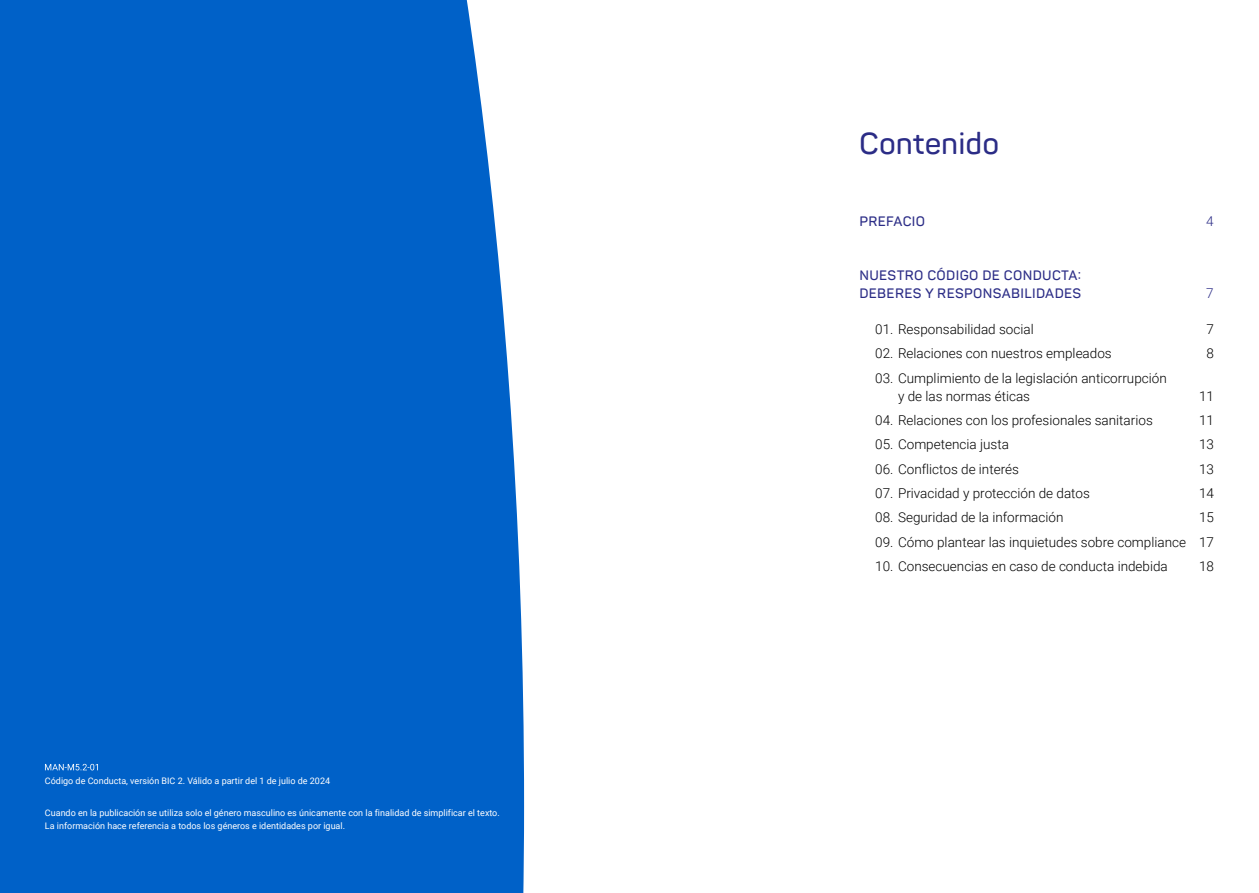
<style>
.page{position:relative;width:1259px;height:893px;background:#fff}
.page>*{position:absolute;margin:0;border:0;box-sizing:border-box;transform-origin:0 0}
.t1{font:600 30px "Panton";color:#2b2c86}
.t2{font:300 13.5px/18px "Roboto";color:#000}
.t3{font:600 13.5px/18px "Panton";letter-spacing:.025em;color:#2b2c86}
.t4{font:300 13.5px "Roboto";color:#2b2c86}
.t5{font:9px/13.5px "Roboto";color:#fff}
</style>
<div class="page">
<div style="left:0;top:0;width:524px;height:893px;background:#0061c8"></div>
<svg style="left:45px;top:764px;width:53px;height:6px"></svg>
<p class="t5" style="left:45px;top:773px;width:287px">Código de Conducta, versión BIC 2. Válido a partir del 1 de julio de 2024</p>
<p class="t5" style="left:45px;top:805px;width:456px">Cuando en la publicación se utiliza solo el género masculino es únicamente con la finalidad de simplificar el texto.<br>La información hace referencia a todos los géneros e identidades por igual.</p>
<h1 class="t1" style="left:859px;top:125px;width:141px">Contenido</h1>
<p class="t3" style="left:859px;top:212px;width:67px">PREFACIO</p>
<p class="t4" style="left:1206px;top:212px;width:9px">4</p>
<p class="t3" style="left:859px;top:266px;width:223px">NUESTRO CÓDIGO DE CONDUCTA:<br>DEBERES Y RESPONSABILIDADES</p>
<p class="t4" style="left:1206px;top:284px;width:9px">7</p>
<p class="t2" style="left:875px;top:319px;width:160px">01. Responsabilidad social</p>
<p class="t2" style="left:1206px;top:319px;width:9px">7</p>
<p class="t2" style="left:875px;top:344px;width:238px">02. Relaciones con nuestros empleados</p>
<p class="t2" style="left:1206px;top:344px;width:9px">8</p>
<p class="t2" style="left:898px;top:368px;width:270px;text-indent:-23px">03. Cumplimiento de la legislación anticorrupción y de las normas éticas</p>
<p class="t2" style="left:1199px;top:386px;width:16px">11</p>
<p class="t2" style="left:875px;top:411px;width:279px">04. Relaciones con los profesionales sanitarios</p>
<p class="t2" style="left:1199px;top:411px;width:16px">11</p>
<p class="t2" style="left:875px;top:435px;width:135px">05. Competencia justa</p>
<p class="t2" style="left:1199px;top:435px;width:16px">13</p>
<p class="t2" style="left:875px;top:459px;width:145px">06. Conflictos de interés</p>
<p class="t2" style="left:1199px;top:459px;width:16px">13</p>
<p class="t2" style="left:875px;top:484px;width:216px">07. Privacidad y protección de datos</p>
<p class="t2" style="left:1199px;top:484px;width:16px">14</p>
<p class="t2" style="left:875px;top:508px;width:190px">08. Seguridad de la información</p>
<p class="t2" style="left:1199px;top:508px;width:16px">15</p>
<p class="t2" style="left:875px;top:533px;width:340px">09. Cómo plantear las inquietudes sobre compliance 17</p>
<p class="t2" style="left:875px;top:557px;width:294px">10. Consecuencias en caso de conducta indebida</p>
<p class="t2" style="left:1199px;top:557px;width:16px">18</p>
</div>
